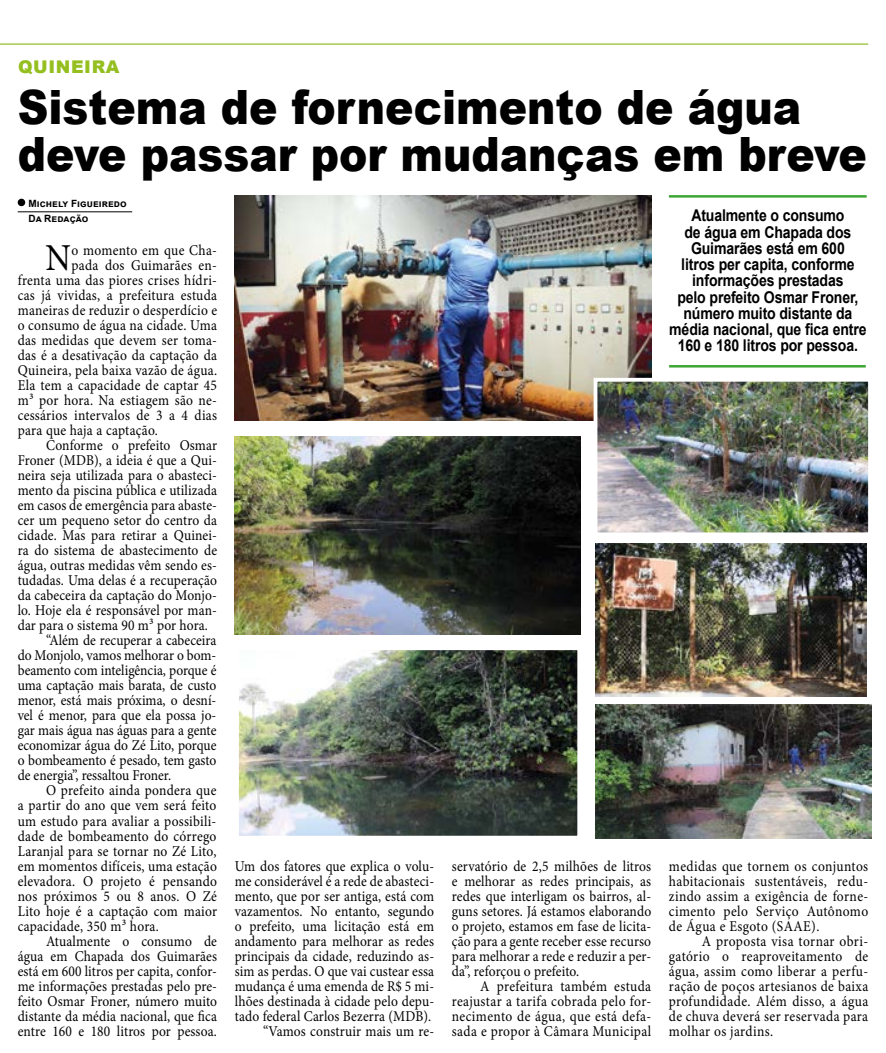
<style>
.page{position:relative;width:886px;height:1053px;background:#fff}
.page>*{position:absolute;margin:0;border:0;box-sizing:border-box;transform-origin:0 0}
.t1{font:900 47.25px/47.2px "Arial";color:#000;scale:.9 1}
.t2{font:38.12px "Minion Pro";color:#000;scale:.9 1}
.t3{font:900 17.5px "Arial";letter-spacing:.035em;color:#95bf1f}
.t4{font:700 16.25px/16.2px "Arial";letter-spacing:-.01em;color:#000;text-align:center;scale:.87 1}
.t5{font:15px/15px "Minion Pro";letter-spacing:.01em;color:#000;text-align:justify;scale:.9 1}
.t6{font:700 10px/15px "Arial";letter-spacing:.01em;color:#000}
</style>
<div class="page">
<hr style="left:0;top:43px;width:868px;height:2px;background:#94bf2c">
<hr style="left:669px;top:195px;width:198px;height:3px;background:#3fa535">
<hr style="left:669px;top:365px;width:197px;height:2px;background:#3fa535">
<img style="left:235px;top:195px;width:416px;height:225px">
<img style="left:235px;top:436px;width:345px;height:198px">
<img style="left:599px;top:383px;width:268px;height:148px">
<div style="left:594px;top:378px;width:278px;height:158px;border:4px solid #fff"></div>
<img style="left:596px;top:544px;width:270px;height:152px">
<img style="left:595px;top:704px;width:276px;height:134px">
<img style="left:240px;top:651px;width:336px;height:183px">
<div style="left:234px;top:645px;width:348px;height:195px;border:5px solid #fff"></div>
<div style="left:18px;top:199px;width:7px;height:7px;background:#000;border-radius:50%"></div>
<hr style="left:18px;top:211px;width:114px;height:1px;background:#000">
<p class="t3" style="left:18px;top:54px;width:103px">QUINEIRA</p>
<h1 class="t1" style="left:18px;top:82px;width:945px">Sistema de fornecimento de água deve passar por mudanças em breve</h1>
<p class="t4" style="left:669px;top:208px;width:228px">Atualmente o consumo<br>de água em Chapada dos<br>Guimarães está em 600<br>litros per capita, conforme informações prestadas<br>pelo prefeito Osmar Froner, número muito distante da média nacional, que fica entre<br>160 e 180 litros por pessoa.</p>
<p class="t6" style="left:28px;top:196px;width:100px">Michely Figueiredo<br>Da Redação</p>
<h2 class="t2" style="left:45px;top:232px;width:30px">N</h2>
<p class="t5" style="left:72px;top:243px;width:163px">o momento em que Cha-</p>
<p class="t5" style="left:72px;top:258px;width:163px">pada dos Guimarães en-</p>
<p class="t5" style="left:18px;top:273px;width:223px">frenta uma das piores crises hídri-</p>
<p class="t5" style="left:18px;top:288px;width:223px">cas já vividas, a prefeitura estuda</p>
<p class="t5" style="left:18px;top:303px;width:223px">maneiras de reduzir o desperdício e</p>
<p class="t5" style="left:18px;top:318px;width:223px">o consumo de água na cidade. Uma</p>
<p class="t5" style="left:18px;top:333px;width:223px">das medidas que devem ser toma-</p>
<p class="t5" style="left:18px;top:348px;width:223px">das é a desativação da captação da</p>
<p class="t5" style="left:18px;top:363px;width:223px">Quineira, pela baixa vazão de água.</p>
<p class="t5" style="left:18px;top:378px;width:223px">Ela tem a capacidade de captar 45</p>
<p class="t5" style="left:18px;top:393px;width:223px">m³ por hora. Na estiagem são ne-</p>
<p class="t5" style="left:18px;top:408px;width:223px">cessários intervalos de 3 a 4 dias</p>
<p class="t5" style="left:18px;top:423px;width:157px">para que haja a captação.</p>
<p class="t5" style="left:46px;top:438px;width:191px">Conforme o prefeito Osmar</p>
<p class="t5" style="left:18px;top:453px;width:223px">Froner (MDB), a ideia é que a Qui-</p>
<p class="t5" style="left:18px;top:468px;width:223px">neira seja utilizada para o abasteci-</p>
<p class="t5" style="left:18px;top:483px;width:223px">mento da piscina pública e utilizada</p>
<p class="t5" style="left:18px;top:498px;width:223px">em casos de emergência para abaste-</p>
<p class="t5" style="left:18px;top:513px;width:223px">cer um pequeno setor do centro da</p>
<p class="t5" style="left:18px;top:528px;width:223px">cidade. Mas para retirar a Quinei-</p>
<p class="t5" style="left:18px;top:543px;width:223px">ra do sistema de abastecimento de</p>
<p class="t5" style="left:18px;top:558px;width:223px">água, outras medidas vêm sendo es-</p>
<p class="t5" style="left:18px;top:573px;width:223px">tudadas. Uma delas é a recuperação</p>
<p class="t5" style="left:18px;top:588px;width:223px">da cabeceira da captação do Monjo-</p>
<p class="t5" style="left:18px;top:603px;width:223px">lo. Hoje ela é responsável por man-</p>
<p class="t5" style="left:18px;top:618px;width:213px">dar para o sistema 90 m³ por hora.</p>
<p class="t5" style="left:46px;top:633px;width:191px">“Além de recuperar a cabeceira</p>
<p class="t5" style="left:18px;top:648px;width:222px">do Monjolo, vamos melhorar o bom-</p>
<p class="t5" style="left:18px;top:663px;width:222px">beamento com inteligência, porque é</p>
<p class="t5" style="left:18px;top:678px;width:222px">uma captação mais barata, de custo</p>
<p class="t5" style="left:18px;top:693px;width:222px">menor, está mais próxima, o desní-</p>
<p class="t5" style="left:18px;top:708px;width:222px">vel é menor, para que ela possa jo-</p>
<p class="t5" style="left:18px;top:723px;width:222px">gar mais água nas águas para a gente</p>
<p class="t5" style="left:18px;top:738px;width:222px">economizar água do Zé Lito, porque</p>
<p class="t5" style="left:18px;top:753px;width:222px">o bombeamento é pesado, tem gasto</p>
<p class="t5" style="left:18px;top:768px;width:172px">de energia”, ressaltou Froner.</p>
<p class="t5" style="left:46px;top:783px;width:191px">O prefeito ainda pondera que</p>
<p class="t5" style="left:18px;top:798px;width:222px">a partir do ano que vem será feito</p>
<p class="t5" style="left:18px;top:813px;width:222px">um estudo para avaliar a possibili-</p>
<p class="t5" style="left:18px;top:828px;width:222px">dade de bombeamento do córrego</p>
<p class="t5" style="left:18px;top:843px;width:222px">Laranjal para se tornar no Zé Lito,</p>
<p class="t5" style="left:18px;top:858px;width:223px">em momentos difíceis, uma estação</p>
<p class="t5" style="left:18px;top:873px;width:223px">elevadora. O projeto é pensando</p>
<p class="t5" style="left:18px;top:888px;width:223px">nos próximos 5 ou 8 anos. O Zé</p>
<p class="t5" style="left:18px;top:903px;width:223px">Lito hoje é a captação com maior</p>
<p class="t5" style="left:18px;top:918px;width:158px">capacidade, 350 m³ hora.</p>
<p class="t5" style="left:46px;top:933px;width:191px">Atualmente o consumo de</p>
<p class="t5" style="left:18px;top:948px;width:223px">água em Chapada dos Guimarães</p>
<p class="t5" style="left:18px;top:963px;width:223px">está em 600 litros per capita, confor-</p>
<p class="t5" style="left:18px;top:978px;width:223px">me informações prestadas pelo pre-</p>
<p class="t5" style="left:18px;top:993px;width:223px">feito Osmar Froner, número muito</p>
<p class="t5" style="left:18px;top:1008px;width:223px">distante da média nacional, que fica</p>
<p class="t5" style="left:18px;top:1023px;width:223px">entre 160 e 180 litros por pessoa.</p>
<p class="t5" style="left:235px;top:858px;width:223px;text-align:right">Um dos fatores que explica o volu&shy;me considerável é a rede de abasteci&shy;mento, que por ser antiga, está com vazamentos. No entanto, segundo o prefeito, uma licitação está em andamento para melhorar as redes principais da cidade, reduzindo as&shy;sim as perdas. O que vai custear essa mudança é uma emenda de R$ 5 mi&shy;lhões destinada à cidade pelo depu&shy;tado federal Carlos Bezerra (MDB). “Vamos construir mais um re-</p>
<p class="t5" style="left:452px;top:858px;width:223px">servatório de 2,5 milhões de litros e melhorar as redes principais, as redes que interligam os bairros, al&shy;guns setores. Já estamos elaborando o projeto, estamos em fase de licita&shy;ção para a gente receber esse recurso para melhorar a rede e reduzir a per&shy;da”, reforçou o prefeito.</p>
<p class="t5" style="left:669px;top:858px;width:223px">medidas que tornem os conjuntos habitacionais sustentáveis, redu&shy;zindo assim a exigência de forne&shy;cimento pelo Serviço Autônomo de Água e Esgoto (SAAE).</p>
<p class="t5" style="left:669px;top:933px;width:223px;text-indent:33px">A proposta visa tornar obri&shy;gatório o reaproveitamento de água, assim como liberar a perfu&shy;ração de poços artesianos de baixa profundidade. Além disso, a água de chuva deverá ser reservada para molhar os jardins.</p>
<p class="t5" style="left:452px;top:978px;width:223px;text-indent:28px">A prefeitura também estuda reajustar a tarifa cobrada pelo for&shy;necimento de água, que está defa&shy;sada e propor à Câmara Municipal</p>
</div>
